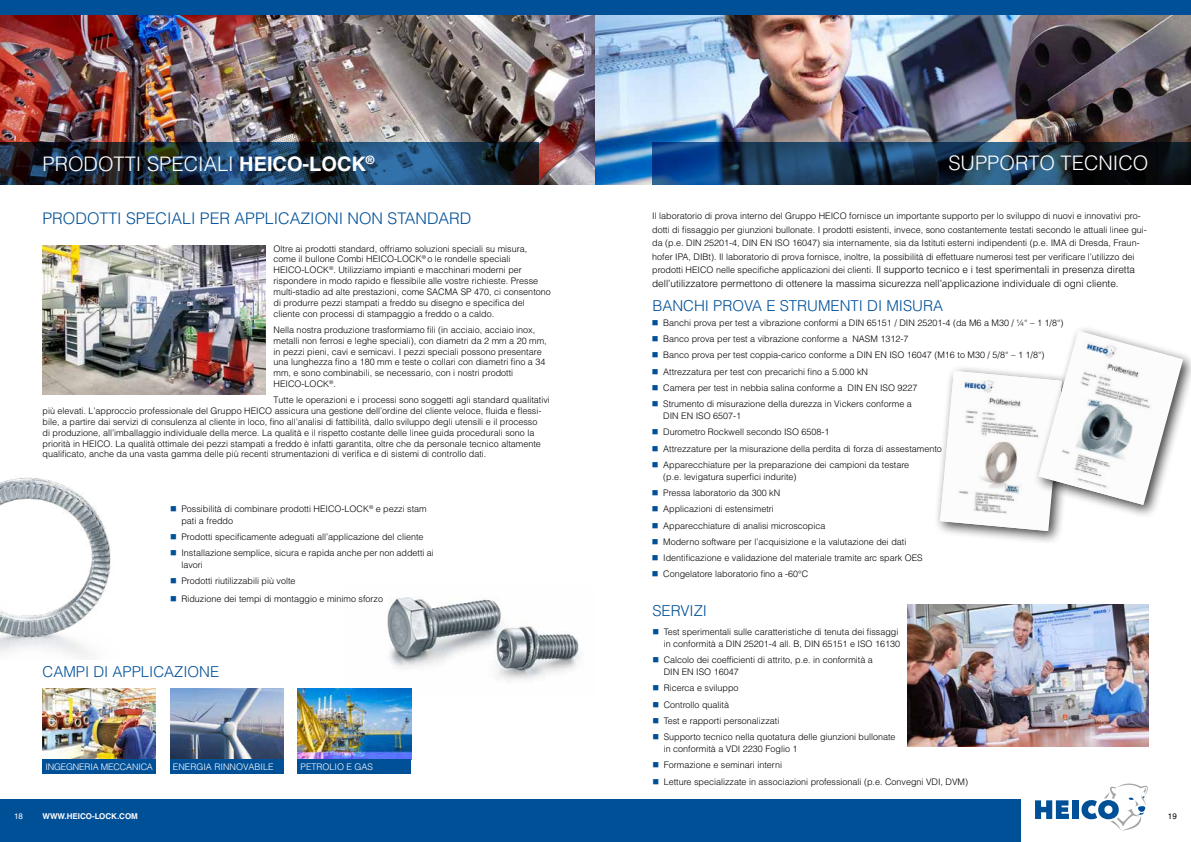
<style>
.page{position:relative;width:1191px;height:842px;background:#fff}
.page>*{position:absolute;margin:0;border:0;box-sizing:border-box;transform-origin:0 0}
.t1{font:300 20px "Helvetica LT Std";color:#fff}
.t2{font:300 16px "Helvetica LT Std";color:#005098}
.t3{font:300 15px "Helvetica LT Std";color:#005098}
.t4{font:300 10px/13.5px "Helvetica LT Std";color:#000}
.t5{font:300 9px/10.8px "Helvetica LT Std";color:#000}
.t6{font:300 9px "Helvetica LT Std";color:#fff}
.t7{font:300 9px "Helvetica LT Std";letter-spacing:-.02em;color:#fff}
.t8{font:700 8px "Helvetica LT Std";color:#fff}
.t9{font:8px "Helvetica LT Std";color:#fff}
.t10{font:8px "Helvetica LT Std";color:#000}
.s1{font-weight:700}
.s2{color:#005098}
.s3{font-size:9px}
</style>
<div class="page">
<img style="left:344px;top:597px;width:237px;height:97px">
<img style="left:0;top:14px;width:1191px;height:170px">
<svg style="left:0;top:142px;width:539px;height:42px;background:#1c354c"></svg>
<div style="left:0;top:799px;width:595px;height:43px;background:#005098"></div>
<div style="left:595px;top:799px;width:425px;height:43px;background:#005098"></div>
<div style="left:1072px;top:800px;width:6px;height:19px;background:#005098"></div>
<svg style="left:1035px;top:800px;width:34px;height:19px"></svg>
<svg style="left:1081px;top:783px;width:67px;height:48px"></svg>
<svg style="left:652px;top:142px;width:539px;height:42px;background:#16324e"></svg>
<div style="left:933px;top:364px;width:143px;height:181px;background:#000;opacity:.75"></div>
<div style="left:1032px;top:325px;width:159px;height:194px;background:#000;opacity:.75"></div>
<svg style="left:940px;top:331px;width:243px;height:200px"></svg>
<img style="left:1038px;top:331px;width:144px;height:174px">
<img style="left:907px;top:604px;width:241px;height:142px">
<div style="left:0;top:0;width:1191px;height:14px;background:#005098"></div>
<img style="left:42px;top:245px;width:223px;height:150px">
<img style="left:0;top:477px;width:111px;height:181px">
<img style="left:298px;top:689px;width:113px;height:71px">
<img style="left:170px;top:689px;width:113px;height:71px">
<div style="left:170px;top:760px;width:113px;height:14px;background:#005098"></div>
<div style="left:298px;top:760px;width:113px;height:14px;background:#005098"></div>
<img style="left:43px;top:689px;width:113px;height:71px">
<div style="left:43px;top:760px;width:113px;height:14px;background:#005098"></div>
<h1 class="t1" style="left:42px;top:151px;width:333px">PRODOTTI SPECIALI <span class="s1">HEICO-LOCK</span><sup>®</sup></h1>
<h2 class="t2" style="left:43px;top:208px;width:430px">PRODOTTI SPECIALI PER APPLICAZIONI NON STANDARD</h2>
<p class="t5" style="left:274px;top:243px;width:279px">Oltre ai prodotti standard, offriamo soluzioni speciali su misura, come il bullone Combi HEICO-LOCK<sup>®</sup> o le rondelle speciali HEICO-LOCK<sup>®</sup>. Utilizziamo impianti e macchinari moderni per rispondere in modo rapido e flessibile alle vostre richieste. Presse multi-stadio ad alte prestazioni, come SACMA SP 470, ci consentono di produrre pezzi stampati a freddo su disegno e specifica del cliente con processi di stampaggio a freddo o a caldo.</p>
<p class="t5" style="left:274px;top:324px;width:275px">Nella nostra produzione trasformiamo fili (in acciaio, acciaio inox, metalli non ferrosi e leghe speciali), con diametri da 2 mm a 20 mm, in pezzi pieni, cavi e semicavi. I pezzi speciali possono presentare una lunghezza fino a 180 mm e teste o collari con diametri fino a 34 mm, e sono combinabili, se necessario, con i nostri prodotti HEICO-LOCK<sup>®</sup>.</p>
<p class="t5" style="left:43px;top:395px;width:509px;text-indent:231px">Tutte le operazioni e i processi sono soggetti agli standard qualitativi più elevati. L’approccio professionale del Gruppo HEICO assicura una gestione dell’ordine del cliente veloce, fluida e flessi&shy;bile, a partire dai servizi di consulenza al cliente in loco, fino all’analisi di fattibilità, dallo sviluppo degli utensili e il processo<br>di produzione, all’imballaggio individuale della merce. La qualità e il rispetto costante delle linee guida procedurali sono la priorità in HEICO. La qualità ottimale dei pezzi stampati a freddo è infatti garantita, oltre che da personale tecnico altamente qualificato, anche da una vasta gamma delle più recenti strumentazioni di verifica e di sistemi di controllo dati.</p>
<p class="t5" style="left:181px;top:502px;width:247px;line-height:12px;text-indent:-11px"><span class="s2">■</span> Possibilità di combinare prodotti HEICO-LOCK<sup>®</sup> e pezzi stam pati a freddo</p>
<p class="t5" style="left:170px;top:531px;width:255px"><span class="s2">■</span> Prodotti specificamente adeguati all’applicazione del cliente</p>
<p class="t5" style="left:181px;top:547px;width:254px;line-height:12px;text-indent:-11px"><span class="s2">■</span> Installazione semplice, sicura e rapida anche per non addetti ai lavori</p>
<p class="t5" style="left:170px;top:576px;width:127px"><span class="s2">■</span> Prodotti riutilizzabili più volte</p>
<p class="t5" style="left:170px;top:593px;width:214px"><span class="s2">■</span> Riduzione dei tempi di montaggio e minimo sforzo</p>
<h3 class="t3" style="left:43px;top:662px;width:178px">CAMPI DI APPLICAZIONE</h3>
<p class="t7" style="left:45px;top:761px;width:109px">INGEGNERIA MECCANICA</p>
<p class="t6" style="left:173px;top:761px;width:102px">ENERGIA RINNOVABILE</p>
<p class="t6" style="left:300px;top:761px;width:74px">PETROLIO E GAS</p>
<h1 class="t1" style="left:948px;top:151px;width:202px">SUPPORTO TECNICO</h1>
<p class="t5" style="left:652px;top:209px;width:496px;line-height:13.5px">Il laboratorio di prova interno del Gruppo HEICO fornisce un importante supporto per lo sviluppo di nuovi e innovativi pro&shy;dotti di fissaggio per giunzioni bullonate. I prodotti esistenti, invece, sono costantemente testati secondo le attuali linee gui&shy;da (p.e. DIN 25201-4, DIN EN ISO 16047) sia internamente, sia da Istituti esterni indipendenti (p.e. IMA di Dresda, Fraun&shy;hofer IPA, DIBt). Il laboratorio di prova fornisce, inoltre, la possibilità di effettuare numerosi test per verificare l’utilizzo dei</p>
<p class="t4" style="left:652px;top:263px;width:484px"><span class="s3">prodotti HEICO nelle specifiche applicazioni dei clienti.</span> Il supporto tecnico e i test sperimentali in presenza diretta dell’utilizzatore permettono di ottenere la massima sicurezza nell’applicazione individuale di ogni cliente.</p>
<h3 class="t3" style="left:652px;top:296px;width:292px">BANCHI PROVA E STRUMENTI DI MISURA</h3>
<p class="t5" style="left:652px;top:317px;width:413px"><span class="s2">■</span> Banchi prova per test a vibrazione conformi a DIN 65151 / DIN 25201-4 (da M6 a M30 / ¼“ – 1 1/8“)</p>
<p class="t5" style="left:652px;top:333px;width:258px"><span class="s2">■</span> Banco prova per test a vibrazione conforme a NASM 1312-7</p>
<p class="t5" style="left:652px;top:350px;width:394px"><span class="s2">■</span> Banco prova per test coppia-carico conforme a DIN EN ISO 16047 (M16 to M30 / 5/8“ – 1 1/8“)</p>
<p class="t5" style="left:652px;top:366px;width:218px"><span class="s2">■</span> Attrezzatura per test con precarichi fino a 5.000 kN</p>
<p class="t5" style="left:652px;top:382px;width:267px"><span class="s2">■</span> Camera per test in nebbia salina conforme a DIN EN ISO 9227</p>
<p class="t5" style="left:663px;top:398px;width:250px;line-height:12px;text-indent:-11px"><span class="s2">■</span> Strumento di misurazione della durezza in Vickers conforme a<br>DIN EN ISO 6507-1</p>
<p class="t5" style="left:652px;top:427px;width:179px"><span class="s2">■</span> Durometro Rockwell secondo ISO 6508-1</p>
<p class="t5" style="left:652px;top:443px;width:291px"><span class="s2">■</span> Attrezzature per la misurazione della perdita di forza di assestamento</p>
<p class="t5" style="left:663px;top:459px;width:247px;line-height:12px;text-indent:-11px"><span class="s2">■</span> Apparecchiature per la preparazione dei campioni da testare (p.e. levigatura superfici indurite)</p>
<p class="t5" style="left:652px;top:487px;width:130px"><span class="s2">■</span> Pressa laboratorio da 300 kN</p>
<p class="t5" style="left:652px;top:504px;width:123px"><span class="s2">■</span> Applicazioni di estensimetri</p>
<p class="t5" style="left:652px;top:520px;width:175px"><span class="s2">■</span> Apparecchiature di analisi microscopica</p>
<p class="t5" style="left:652px;top:536px;width:256px"><span class="s2">■</span> Moderno software per l’acquisizione e la valutazione dei dati</p>
<p class="t5" style="left:652px;top:552px;width:272px"><span class="s2">■</span> Identificazione e validazione del materiale tramite arc spark OES</p>
<p class="t5" style="left:652px;top:569px;width:158px"><span class="s2">■</span> Congelatore laboratorio fino a -60°C</p>
<h3 class="t3" style="left:652px;top:601px;width:56px">SERVIZI</h3>
<p class="t5" style="left:652px;top:626px;width:249px;line-height:12px;text-align:right"><span class="s2">■</span> Test sperimentali sulle caratteristiche di tenuta dei fissaggi in conformità a DIN 25201-4 all. B, DIN 65151 e ISO 16130</p>
<p class="t5" style="left:663px;top:654px;width:211px;line-height:12px;text-indent:-11px"><span class="s2">■</span> Calcolo dei coefficienti di attrito, p.e. in conformità a<br>DIN EN ISO 16047</p>
<p class="t5" style="left:652px;top:683px;width:88px"><span class="s2">■</span> Ricerca e sviluppo</p>
<p class="t5" style="left:652px;top:699px;width:78px"><span class="s2">■</span> Controllo qualità</p>
<p class="t5" style="left:652px;top:715px;width:129px"><span class="s2">■</span> Test e rapporti personalizzati</p>
<p class="t5" style="left:663px;top:731px;width:233px;line-height:12px;text-indent:-11px"><span class="s2">■</span> Supporto tecnico nella quotatura delle giunzioni bullonate in conformità a VDI 2230 Foglio 1</p>
<p class="t5" style="left:652px;top:760px;width:131px"><span class="s2">■</span> Formazione e seminari interni</p>
<p class="t5" style="left:652px;top:776px;width:317px"><span class="s2">■</span> Letture specializzate in associazioni professionali (p.e. Convegni VDI, DVM)</p>
<p class="t9" style="left:14px;top:811px;width:10px">18</p>
<p class="t8" style="left:43px;top:812px;width:97px">WWW.HEICO-LOCK.COM</p>
<p class="t10" style="left:1167px;top:812px;width:10px">19</p>
</div>
